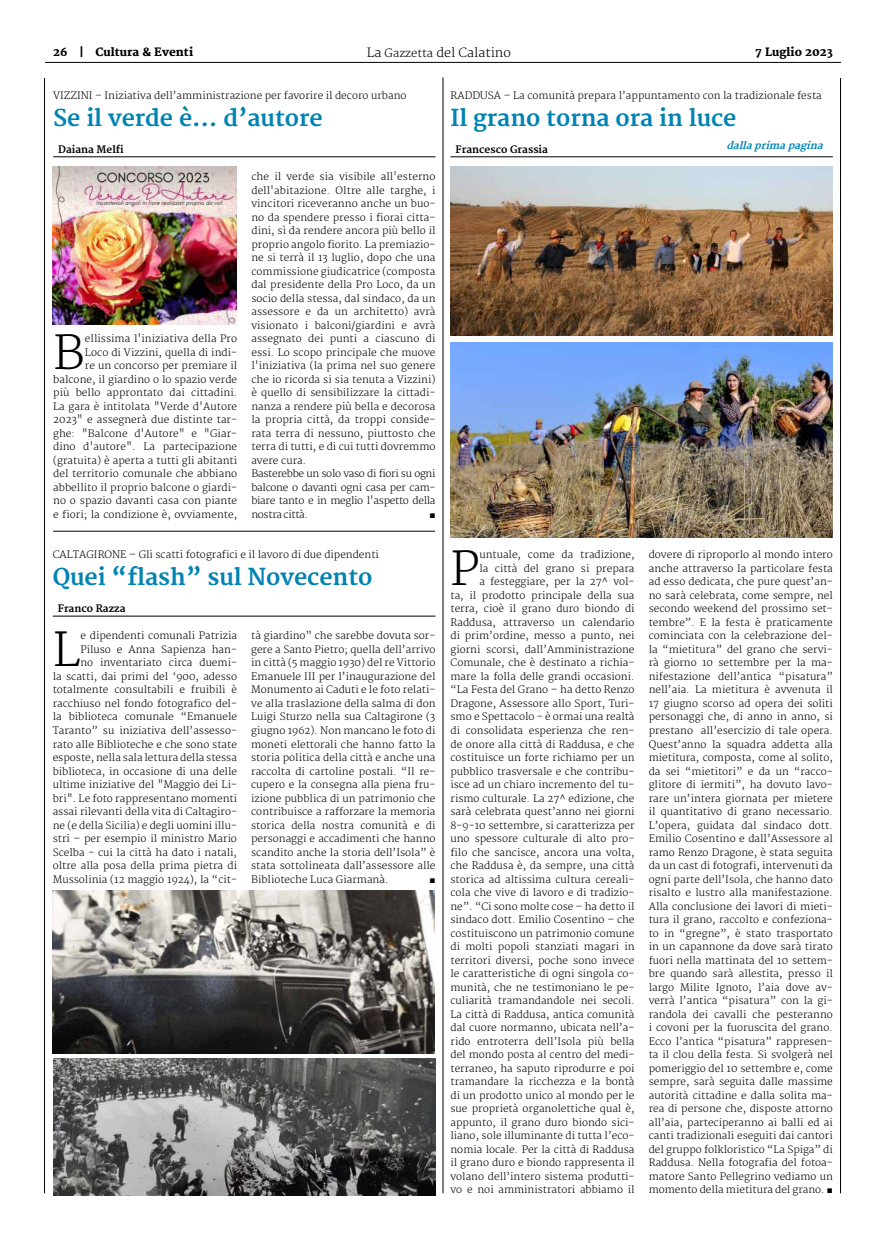
<style>
.page{position:relative;width:886px;height:1241px;background:#fff}
.page>*{position:absolute;margin:0;border:0;box-sizing:border-box;transform-origin:0 0}
.t1{font:300 45.62px "Merriweather";color:#000}
.t2{font:700 22.75px "Merriweather";letter-spacing:-.005em;color:#0083b2}
.t3{font:300 12.5px "Merriweather";color:#000}
.t4{font:800 11.25px "Merriweather";color:#000}
.t5{font:300 10px/13.5px "Merriweather";color:#000;text-align:right}
.t6{font:700 10px "Merriweather";color:#000}
.t7{font:italic 700 10px "Merriweather";color:#0083b2}
.t8{font:10px "Arial";color:#000}
.s1{font-weight:700}
.s2{font-size:11.25px}
.s3{font-family:"Arial";font-weight:400}
</style>
<div class="page">
<hr style="left:45px;top:62px;width:796px;height:1px;background:#000">
<hr style="left:44px;top:78px;width:1px;height:1115px;background:#000">
<hr style="left:840px;top:78px;width:1px;height:1115px;background:#000">
<hr style="left:443px;top:77px;width:1px;height:1115px;background:#000">
<hr style="left:53px;top:156px;width:382px;height:1px;background:#000">
<img style="left:53px;top:166px;width:183px;height:158px">
<hr style="left:53px;top:615px;width:382px;height:1px;background:#000">
<img style="left:53px;top:890px;width:381px;height:162px">
<img style="left:53px;top:1058px;width:382px;height:137px">
<hr style="left:53px;top:531px;width:382px;height:1px;background:#000">
<hr style="left:450px;top:156px;width:383px;height:1px;background:#000">
<img style="left:450px;top:167px;width:383px;height:168px">
<img style="left:450px;top:342px;width:383px;height:195px">
<p class="t4" style="left:53px;top:45px;width:141px">26 <span class="s1">|</span> Cultura &amp; Eventi</p>
<p class="t3" style="left:367px;top:45px;width:146px">La <span class="s2">Gazzetta</span> del Calatino</p>
<p class="t4" style="left:755px;top:45px;width:79px">7 Luglio 2023</p>
<p class="t5" style="left:53px;top:89px;width:355px">VIZZINI – Iniziativa dell’amministrazione per favorire il decoro urbano</p>
<h2 class="t2" style="left:53px;top:105px;width:271px">Se il verde è… d’autore</h2>
<p class="t6" style="left:58px;top:144px;width:67px">Daiana Melfi</p>
<p class="t5" style="left:53px;top:332px;width:186px">ellissima l'iniziativa della Pro<br>Loco di Vizzini, quella di indi-<br>re un concorso per premiare il balcone, il giardino o lo spazio verde più bello approntato dai cittadini.<br>La gara è intitolata "Verde d'Autore 2023" e assegnerà due distinte tar&shy;ghe: "Balcone d'Autore" e "Giar&shy;dino d'autore". La partecipazione (gratuita) è aperta a tutti gli abitanti del territorio comunale che abbiano abbellito il proprio balcone o giardi&shy;no o spazio davanti casa con piante e fiori; la condizione è, ovviamente,</p>
<h1 class="t1" style="left:53px;top:326px;width:33px">B</h1>
<p class="t5" style="left:251px;top:170px;width:186px;text-align:left">che il verde sia visibile all'esterno dell'abitazione. Oltre alle targhe, i vincitori riceveranno anche un buo&shy;no da spendere presso i fiorai citta&shy;dini, sì da rendere ancora più bello il proprio angolo fiorito. La premiazio&shy;ne si terrà il 13 luglio, dopo che una commissione giudicatrice (composta dal presidente della Pro Loco, da un socio della stessa, dal sindaco, da un assessore e da un architetto) avrà visionato i balconi/giardini e avrà assegnato dei punti a ciascuno di essi. Lo scopo principale che muove l'iniziativa (la prima nel suo genere che io ricorda si sia tenuta a Vizzini) è quello di sensibilizzare la cittadi&shy;nanza a rendere più bella e decorosa la propria città, da troppi conside&shy;rata terra di nessuno, piuttosto che terra di tutti, e di cui tutti dovremmo avere cura.<br>Basterebbe un solo vaso di fiori su ogni balcone o davanti ogni casa per cam&shy;biare tanto e in meglio l'aspetto della nostra città.</p>
<p class="t8" style="left:429px;top:507px;width:8px">■</p>
<p class="t5" style="left:53px;top:548px;width:328px">CALTAGIRONE – Gli scatti fotografici e il lavoro di due dipendenti</p>
<h2 class="t2" style="left:53px;top:564px;width:321px">Quei “flash” sul Novecento</h2>
<p class="t6" style="left:58px;top:603px;width:69px">Franco Razza</p>
<h1 class="t1" style="left:53px;top:623px;width:29px">L</h1>
<p class="t5" style="left:53px;top:629px;width:186px">e dipendenti comunali Patrizia Piluso e Anna Sapienza han-<br>no inventariato circa duemi-<br>la scatti, dai primi del ‘900, adesso totalmente consultabili e fruibili è racchiuso nel fondo fotografico del&shy;la biblioteca comunale “Emanuele Taranto” su iniziativa dell’assesso&shy;rato alle Biblioteche e che sono state esposte, nella sala lettura della stessa biblioteca, in occasione di una delle ultime iniziative del "Maggio dei Li&shy;bri". Le foto rappresentano momenti assai rilevanti della vita di Caltagiro&shy;ne (e della Sicilia) e degli uomini illu&shy;stri – per esempio il ministro Mario Scelba - cui la città ha dato i natali, oltre alla posa della prima pietra di Mussolinia (12 maggio 1924), la “cit-</p>
<p class="t5" style="left:251px;top:629px;width:186px;text-align:justify">tà giardino” che sarebbe dovuta sor&shy;gere a Santo Pietro; quella dell’arrivo in città (5 maggio 1930) del re Vittorio Emanuele III per l’inaugurazione del Monumento ai Caduti e le foto relati&shy;ve alla traslazione della salma di don Luigi Sturzo nella sua Caltagirone (3 giugno 1962). Non mancano le foto di moneti elettorali che hanno fatto la storia politica della città e anche una raccolta di cartoline postali. “Il re&shy;cupero e la consegna alla piena fru&shy;izione pubblica di un patrimonio che contribuisce a rafforzare la memoria storica della nostra comunità e di personaggi e accadimenti che hanno scandito anche la storia dell’Isola” è stata sottolineata dall’assessore alle Biblioteche Luca Giarmanà.</p>
<p class="t8" style="left:429px;top:872px;width:8px">■</p>
<p class="t5" style="left:450px;top:89px;width:373px">RADDUSA – La comunità prepara l’appuntamento con la tradizionale festa</p>
<h2 class="t2" style="left:450px;top:105px;width:288px">Il grano torna ora in luce</h2>
<p class="t7" style="left:726px;top:140px;width:101px">dallaprimapagina</p>
<p class="t6" style="left:455px;top:144px;width:94px">Francesco Grassia</p>
<p class="t5" style="left:450px;top:548px;width:186px">untuale, come da tradizione,<br>la città del grano si prepara<br>a festeggiare, per la 27^ vol-<br>ta, il prodotto principale della sua terra, cioè il grano duro biondo di Raddusa, attraverso un calendario di prim’ordine, messo a punto, nei giorni scorsi, dall’Amministrazione Comunale, che è destinato a richia&shy;mare la folla delle grandi occasioni. “La Festa del Grano – ha detto Renzo Dragone, Assessore allo Sport, Turi&shy;smo e Spettacolo - è ormai una realtà di consolidata esperienza che ren&shy;de onore alla città di Raddusa, e che costituisce un forte richiamo per un pubblico trasversale e che contribu&shy;isce ad un chiaro incremento del tu&shy;rismo culturale. La 27^ edizione, che sarà celebrata quest’anno nei giorni 8-9-10 settembre, si caratterizza per uno spessore culturale di alto pro&shy;filo che sancisce, ancora una volta, che Raddusa è, da sempre, una città storica ad altissima cultura cereali&shy;cola che vive di lavoro e di tradizio&shy;ne”. “Ci sono molte cose – ha detto il sindaco dott. Emilio Cosentino – che costituiscono un patrimonio comune di molti popoli stanziati magari in territori diversi, poche sono invece le caratteristiche di ogni singola co&shy;munità, che ne testimoniano le pe&shy;culiarità tramandandole nei secoli.<br>La città di Raddusa, antica comunità dal cuore normanno, ubicata nell’a&shy;rido entroterra dell’Isola più bella del mondo posta al centro del medi&shy;terraneo, ha saputo riprodurre e poi tramandare la ricchezza e la bontà di un prodotto unico al mondo per le sue proprietà organolettiche qual è, appunto, il grano duro biondo sici&shy;liano, sole illuminante di tutta l’eco&shy;nomia locale. Per la città di Raddusa il grano duro e biondo rappresenta il volano dell’intero sistema produtti&shy;vo e noi amministratori abbiamo il</p>
<p class="t5" style="left:649px;top:548px;width:186px;text-align:justify">dovere di riproporlo al mondo intero anche attraverso la particolare festa ad esso dedicata, che pure quest’an&shy;no sarà celebrata, come sempre, nel secondo weekend del prossimo set&shy;tembre”. E la festa è praticamente cominciata con la celebrazione del&shy;la “mietitura” del grano che servi&shy;rà giorno 10 settembre per la ma&shy;nifestazione dell’antica “pisatura” nell’aia. La mietitura è avvenuta il 17 giugno scorso ad opera dei soliti personaggi che, di anno in anno, si prestano all’esercizio di tale opera.<br>Quest’anno la squadra addetta alla mietitura, composta, come al solito, da sei “mietitori” e da un “racco&shy;glitore di iermiti”, ha dovuto lavo&shy;rare un’intera giornata per mietere il quantitativo di grano necessario.<br>L’opera, guidata dal sindaco dott.<br>Emilio Cosentino e dall’Assessore al ramo Renzo Dragone, è stata seguita da un cast di fotografi, intervenuti da ogni parte dell’Isola, che hanno dato risalto e lustro alla manifestazione.<br>Alla conclusione dei lavori di mieti&shy;tura il grano, raccolto e confeziona&shy;to in “gregne”, è stato trasportato in un capannone da dove sarà tirato fuori nella mattinata del 10 settem&shy;bre quando sarà allestita, presso il largo Milite Ignoto, l’aia dove av&shy;verrà l’antica “pisatura” con la gi&shy;randola dei cavalli che pesteranno i covoni per la fuoruscita del grano.<br>Ecco l’antica “pisatura” rappresen&shy;ta il clou della festa. Si svolgerà nel pomeriggio del 10 settembre e, come sempre, sarà seguita dalle massime autorità cittadine e dalla solita ma&shy;rea di persone che, disposte attorno all’aia, parteciperanno ai balli ed ai canti tradizionali eseguiti dai cantori del gruppo folkloristico “La Spiga” di Raddusa. Nella fotografia del fotoa&shy;matore Santo Pellegrino vediamo un momento della mietitura del grano. <span class="s3">■</span></p>
<h1 class="t1" style="left:450px;top:542px;width:30px">P</h1>
</div>
